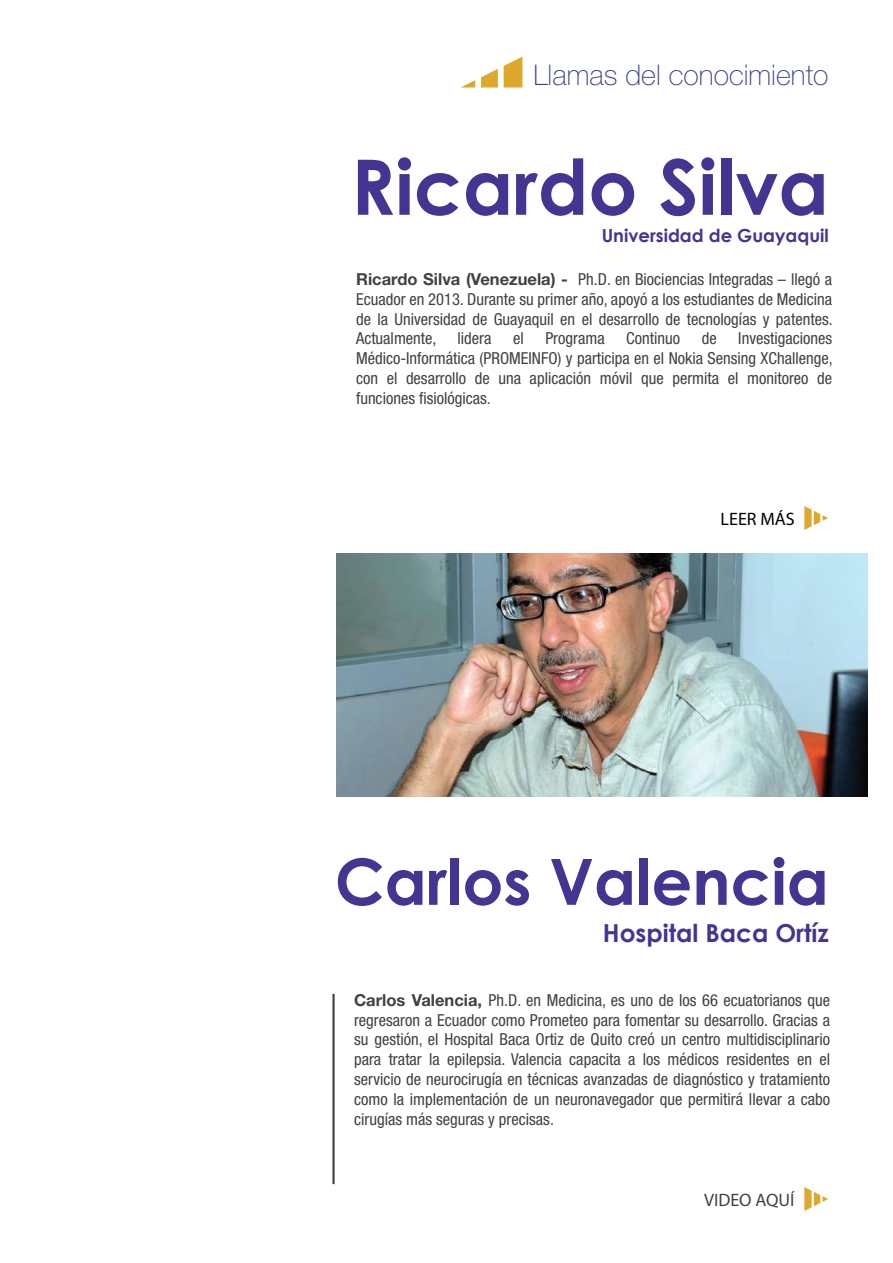
<style>
.page{position:relative;width:893px;height:1263px;background:#fff}
.page>*{position:absolute;margin:0;border:0;box-sizing:border-box;transform-origin:0 0}
.t1{font:700 76.65px "Century Gothic";color:#453491}
.t2{font:700 63.75px "Century Gothic";color:#453491}
.t3{font:100 28.5px "Helvetica Neue LT Std";color:#393f88}
.t4{font:700 24.75px "Century Gothic";color:#453491}
.t5{font:700 18px "Century Gothic";color:#453491}
.t6{font:800 18px "Franklin Gothic";color:#414042}
.t7{font:800 18px "Franklin Gothic";color:#000}
.t8{font:condensed 16.5px/19.8px "Helvetica Neue LT Std";color:#414042;text-align:justify}
.s1{font-weight:700;font-stretch:normal}
</style>
<div class="page">
<svg style="left:804px;top:1187px;width:24px;height:24px"></svg>
<img style="left:336px;top:553px;width:532px;height:243px">
<hr style="left:332px;top:994px;width:3px;height:190px;background:#414042">
<svg style="left:804px;top:506px;width:24px;height:24px"></svg>
<svg style="left:481px;top:69px;width:17px;height:19px"></svg>
<svg style="left:460px;top:80px;width:15px;height:8px"></svg>
<svg style="left:504px;top:57px;width:18px;height:31px"></svg>
<h3 class="t3" style="left:533px;top:59px;width:297px">Llamas del conocimiento</h3>
<h1 class="t1" style="left:351px;top:139px;width:479px">Ricardo Silva</h1>
<p class="t5" style="left:602px;top:224px;width:229px">Universidad de Guayaquil</p>
<p class="t8" style="left:356px;top:269px;width:478px"><span class="s1">Ricardo Silva (Venezuela) -</span> Ph.D. en Biociencias Integradas – llegó a Ecuador en 2013. Durante su primer año, apoyó a los estudiantes de Medicina de la Universidad de Guayaquil en el desarrollo de tecnologías y patentes.<br>Actualmente,</p>
<p class="t8" style="left:457px;top:329px;width:35px">lidera</p>
<p class="t8" style="left:513px;top:329px;width:12px">el</p>
<p class="t8" style="left:545px;top:329px;width:61px">Programa</p>
<p class="t8" style="left:626px;top:329px;width:55px">Continuo</p>
<p class="t8" style="left:702px;top:329px;width:16px">de</p>
<p class="t8" style="left:356px;top:329px;width:478px;text-indent:382px">Investigaciones Médico-Informática (PROMEINFO) y participa en el Nokia Sensing XChallenge, con el desarrollo de una aplicación móvil que permita el monitoreo de funciones fisiológicas.</p>
<p class="t7" style="left:721px;top:508px;width:75px">LEER MÁS</p>
<h2 class="t2" style="left:335px;top:841px;width:495px">Carlos Valencia</h2>
<h3 class="t4" style="left:603px;top:917px;width:227px">Hospital Baca Ortíz</h3>
<p class="t8" style="left:354px;top:990px;width:478px"><span class="s1">Carlos Valencia,</span> Ph.D. en Medicina, es uno de los 66 ecuatorianos que regresaron a Ecuador como Prometeo para fomentar su desarrollo. Gracias a su gestión, el Hospital Baca Ortiz de Quito creó un centro multidisciplinario para tratar la epilepsia. Valencia capacita a los médicos residentes en el servicio de neurocirugía en técnicas avanzadas de diagnóstico y tratamiento como la implementación de un neuronavegador que permitirá llevar a cabo cirugías más seguras y precisas.</p>
<p class="t6" style="left:704px;top:1189px;width:92px">VIDEO AQUÍ</p>
</div>
